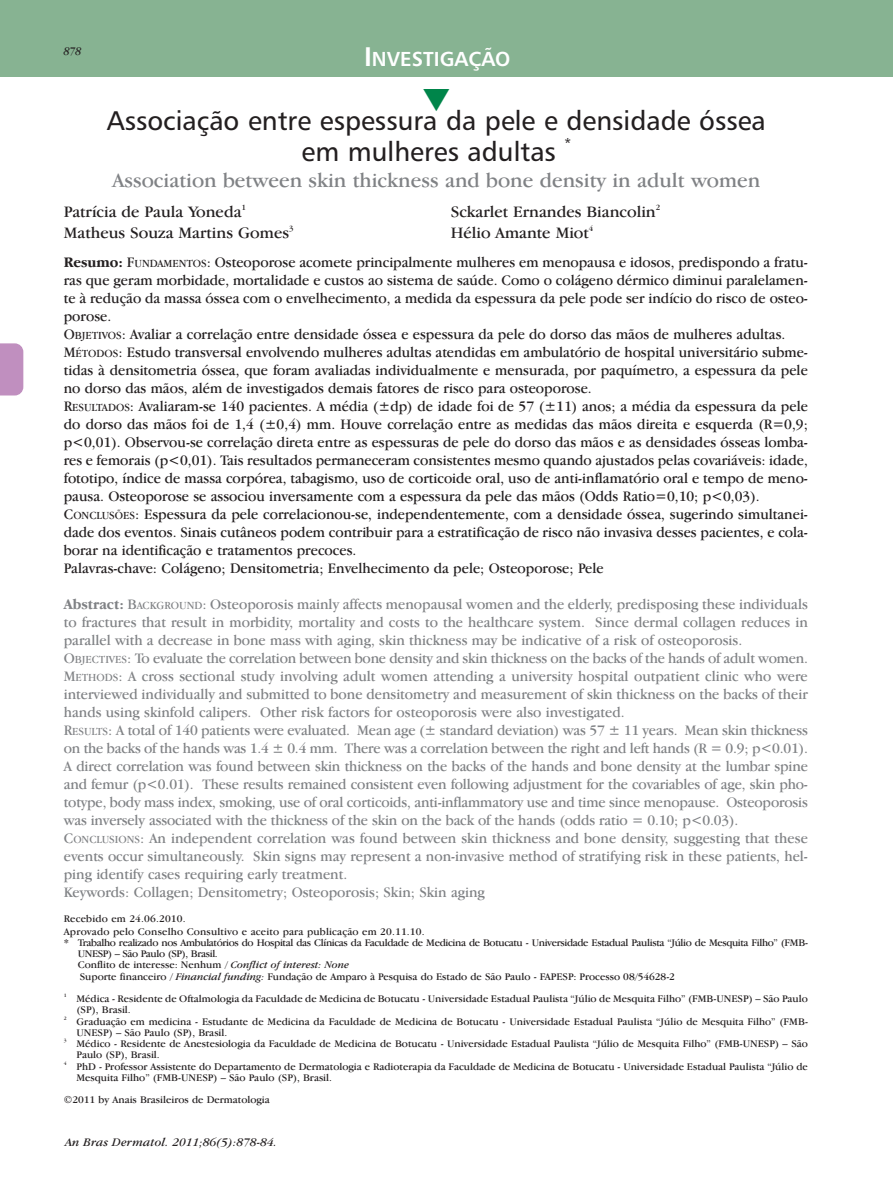
<style>
.page{position:relative;width:893px;height:1191px;background:#fff}
.page>*{position:absolute;margin:0;border:0;box-sizing:border-box;transform-origin:0 0}
.t1{font:27px/31.5px "Humanist 777 BT Roman B";color:#231f20;text-align:center}
.t2{font:21px "Garamond IT Cby BT";color:#808285}
.t3{font:20.25px "Humanist 777 BT Bold B";color:#fff}
.t4{font:16.5px "Garamond IT Cby BT";color:#231f20}
.t5{font:15px/18px "Garamond IT Cby BT";color:#808285;scale:.95 1}
.t6{font:15px/18px "Garamond IT Cby BT";color:#231f20;scale:.95 1}
.t7{font:13.5px "Humanist 777 BT Roman B";color:#231f20}
.t8{font:italic 12px "Garamond IT Cby BT";letter-spacing:.015em;color:#231f20}
.t9{font:italic 12px "Garamond IT Cby BT";letter-spacing:.015em;color:#231f20;scale:.9 1}
.t10{font:10.5px/11.2px "Garamond IT Cby BT";color:#231f20}
.t11{font:10.5px/11.2px "Garamond IT Cby BT";letter-spacing:-.035em;color:#231f20}
.t12{font:8.25px "Garamond IT Cby BT";color:#231f20}
.t13{font:5.25px "Garamond IT Cby BT";color:#231f20}
.s1{font-size:27px}
.s2{font-weight:700}
.s3{font-size:11.25px}
.s4{font-style:italic}
</style>
<div class="page">
<svg style="left:0;top:343px;width:23px;height:52px"></svg>
<div style="left:0;top:0;width:892px;height:76px;background:#87b392"></div>
<p class="t9" style="left:64px;top:47px;width:21px">878</p>
<h3 class="t3" style="left:364px;top:50px;width:148px"><span class="s1">I</span>NVESTIGAÇÃO</h3>
<h1 class="t1" style="left:107px;top:107px;width:660px">Associação entre espessura da pele e densidade óssea em mulheres adultas</h1>
<p class="t7" style="left:564px;top:138px;width:8px">*</p>
<h2 class="t2" style="left:112px;top:172px;width:649px">Association between skin thickness and bone density in adult women</h2>
<p class="t4" style="left:64px;top:206px;width:179px">Patrícia de Paula Yoneda</p>
<p class="t12" style="left:242px;top:204px;width:6px">1</p>
<p class="t4" style="left:451px;top:206px;width:206px">Sckarlet Ernandes Biancolin</p>
<p class="t12" style="left:656px;top:204px;width:6px">2</p>
<p class="t4" style="left:64px;top:227px;width:227px">Matheus Souza Martins Gomes</p>
<p class="t12" style="left:289px;top:225px;width:6px">3</p>
<p class="t4" style="left:451px;top:227px;width:140px">Hélio Amante Miot</p>
<p class="t12" style="left:589px;top:225px;width:6px">4</p>
<p class="t6" style="left:64px;top:254px;width:785px"><span class="s2">Resumo:</span> F<span class="s3">UNDAMENTOS</span>: Osteoporose acomete principalmente mulheres em menopausa e idosos, predispondo a fratu&shy;ras que geram morbidade, mortalidade e custos ao sistema de saúde. Como o colágeno dérmico diminui paralelamen&shy;te à redução da massa óssea com o envelhecimento, a medida da espessura da pele pode ser indício do risco de osteo&shy;porose.<br>O<span class="s3">BJETIVOS</span>: Avaliar a correlação entre densidade óssea e espessura da pele do dorso das mãos de mulheres adultas.<br>M<span class="s3">ÉTODOS</span>: Estudo transversal envolvendo mulheres adultas atendidas em ambulatório de hospital universitário subme&shy;tidas à densitometria óssea, que foram avaliadas individualmente e mensurada, por paquímetro, a espessura da pele no dorso das mãos, além de investigados demais fatores de risco para osteoporose.<br>R<span class="s3">ESULTADOS</span>: Avaliaram-se 140 pacientes. A média (±dp) de idade foi de 57 (±11) anos; a média da espessura da pele do dorso das mãos foi de 1,4 (±0,4) mm. Houve correlação entre as medidas das mãos direita e esquerda (R=0,9; p&lt;0,01). Observou-se correlação direta entre as espessuras de pele do dorso das mãos e as densidades ósseas lomba&shy;res e femorais (p&lt;0,01). Tais resultados permaneceram consistentes mesmo quando ajustados pelas covariáveis: idade, fototipo, índice de massa corpórea, tabagismo, uso de corticoide oral, uso de anti-inflamatório oral e tempo de meno&shy;pausa. Osteoporose se associou inversamente com a espessura da pele das mãos (Odds Ratio=0,10; p&lt;0,03).<br>C<span class="s3">ONCLUSÕES</span>: Espessura da pele correlacionou-se, independentemente, com a densidade óssea, sugerindo simultanei&shy;dade dos eventos. Sinais cutâneos podem contribuir para a estratificação de risco não invasiva desses pacientes, e cola&shy;borar na identificação e tratamentos precoces.<br>Palavras-chave: Colágeno; Densitometria; Envelhecimento da pele; Osteoporose; Pele</p>
<p class="t5" style="left:64px;top:596px;width:785px"><span class="s2">Abstract:</span> B<span class="s3">ACKGROUND</span>: Osteoporosis mainly affects menopausal women and the elderly, predisposing these individuals to fractures that result in morbidity, mortality and costs to the healthcare system. Since dermal collagen reduces in parallel with a decrease in bone mass with aging, skin thickness may be indicative of a risk of osteoporosis.<br>O<span class="s3">BJECTIVES</span>: To evaluate the correlation between bone density and skin thickness on the backs of the hands of adult women.<br>M<span class="s3">ETHODS</span>: A cross sectional study involving adult women attending a university hospital outpatient clinic who were interviewed individually and submitted to bone densitometry and measurement of skin thickness on the backs of their hands using skinfold calipers. Other risk factors for osteoporosis were also investigated.<br>R<span class="s3">ESULTS</span>: A total of 140 patients were evaluated. Mean age (± standard deviation) was 57 ± 11 years. Mean skin thickness on the backs of the hands was 1.4 ± 0.4 mm. There was a correlation between the right and left hands (R = 0.9; p&lt;0.01).<br>A direct correlation was found between skin thickness on the backs of the hands and bone density at the lumbar spine and femur (p&lt;0.01). These results remained consistent even following adjustment for the covariables of age, skin pho&shy;totype, body mass index, smoking, use of oral corticoids, anti-inflammatory use and time since menopause. Osteoporosis was inversely associated with the thickness of the skin on the back of the hands (odds ratio = 0.10; p&lt;0.03).<br>C<span class="s3">ONCLUSIONS</span>: An independent correlation was found between skin thickness and bone density, suggesting that these events occur simultaneously. Skin signs may represent a non-invasive method of stratifying risk in these patients, hel&shy;ping identify cases requiring early treatment.<br>Keywords: Collagen; Densitometry; Osteoporosis; Skin; Skin aging</p>
<p class="t10" style="left:64px;top:913px;width:362px;line-height:12.6px">Recebido em 24.06.2010.<br>Aprovado pelo Conselho Consultivo e aceito para publicação em 20.11.10.</p>
<p class="t11" style="left:78px;top:937px;width:732px;text-indent:-14px">* Trabalho realizado nos Ambulatórios do Hospital das Clínicas da Faculdade de Medicina de Botucatu - Universidade Estadual Paulista “Júlio de Mesquita Filho” (FMB-UNESP) – São Paulo (SP), Brasil.<br>Conflito de interesse: Nenhum / <span class="s4">Conflict of interest: None<br></span>Suporte financeiro / <span class="s4">Financial funding:</span> Fundação de Amparo à Pesquisa do Estado de São Paulo - FAPESP: Processo 08/54628-2</p>
<p class="t13" style="left:64px;top:993px;width:4px">1</p>
<p class="t10" style="left:77px;top:994px;width:733px">Médica - Residente de Oftalmologia da Faculdade de Medicina de Botucatu - Universidade Estadual Paulista “Júlio de Mesquita Filho” (FMB-UNESP) – São Paulo (SP), Brasil.</p>
<p class="t13" style="left:64px;top:1016px;width:4px">2</p>
<p class="t10" style="left:77px;top:1016px;width:733px">Graduação em medicina - Estudante de Medicina da Faculdade de Medicina de Botucatu - Universidade Estadual Paulista “Júlio de Mesquita Filho” (FMB-<br>UNESP) – São Paulo (SP), Brasil.</p>
<p class="t13" style="left:64px;top:1038px;width:4px">3</p>
<p class="t10" style="left:77px;top:1039px;width:733px">Médico - Residente de Anestesiologia da Faculdade de Medicina de Botucatu - Universidade Estadual Paulista “Júlio de Mesquita Filho” (FMB-UNESP) – São<br>Paulo (SP), Brasil.</p>
<p class="t13" style="left:64px;top:1061px;width:4px">4</p>
<p class="t10" style="left:77px;top:1061px;width:733px">PhD - Professor Assistente do Departamento de Dermatologia e Radioterapia da Faculdade de Medicina de Botucatu - Universidade Estadual Paulista “Júlio de<br>Mesquita Filho” (FMB-UNESP) – São Paulo (SP), Brasil.</p>
<p class="t10" style="left:64px;top:1095px;width:208px">©2011 by Anais Brasileiros de Dermatologia</p>
<p class="t8" style="left:65px;top:1137px;width:213px">An Bras Dermatol. 2011;86(5):878-84.</p>
</div>
